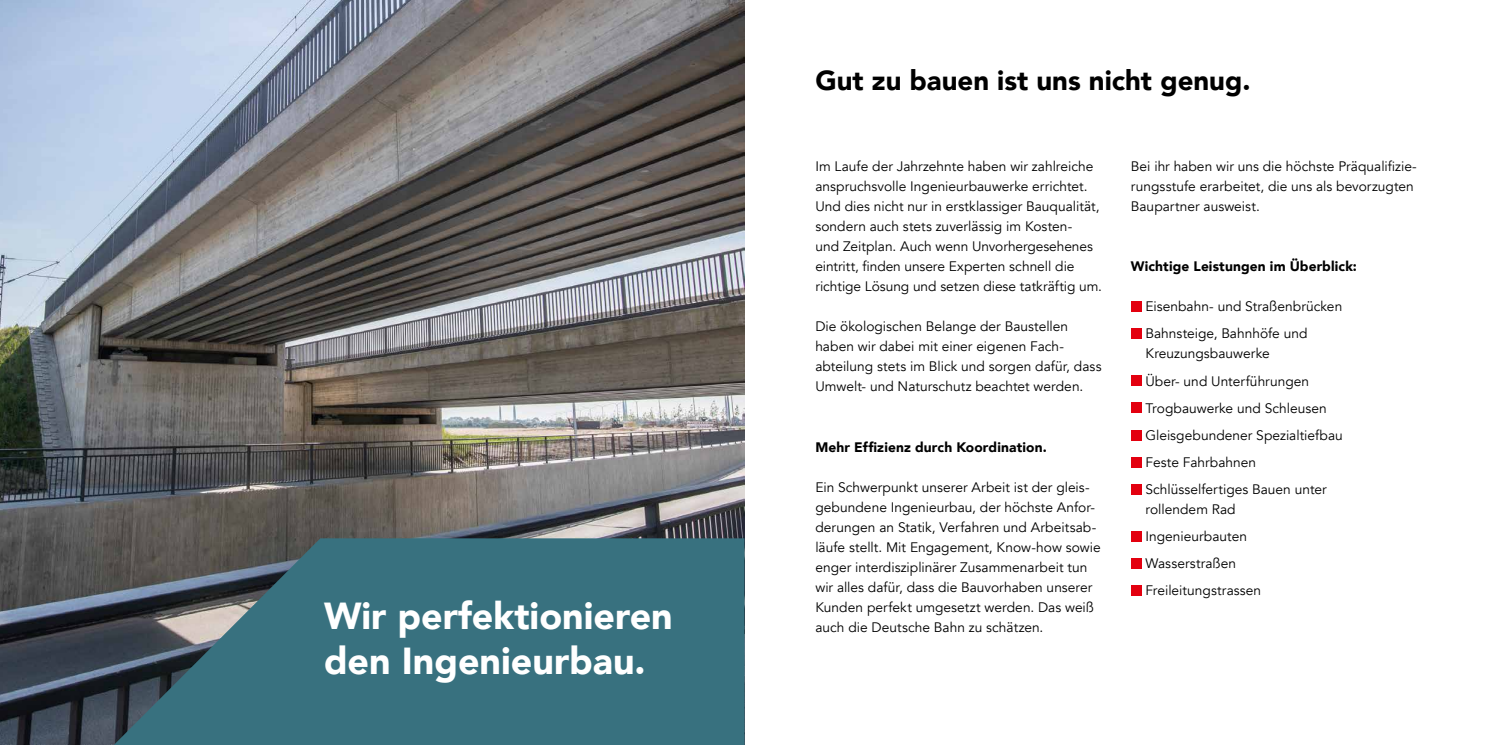
<style>
.page{position:relative;width:1489px;height:745px;background:#fff}
.page>*{position:absolute;margin:0;border:0;box-sizing:border-box;transform-origin:0 0}
.t1{font:900 37.5px/45px "Avenir";color:#fff}
.t2{font:900 27.5px "Avenir";color:#000}
.t3{font:13.75px/20px "Avenir";color:#000}
.t4{font:900 13.75px "Avenir";letter-spacing:.01em;color:#000}
</style>
<div class="page">
<img style="left:0;top:0;width:744px;height:744px">
<svg style="left:114px;top:538px;width:630px;height:206px;background:#3c6c78"></svg>
<div style="left:1130px;top:301px;width:11px;height:11px;background:#e3000f"></div>
<div style="left:1130px;top:328px;width:11px;height:11px;background:#e3000f"></div>
<div style="left:1130px;top:375px;width:11px;height:11px;background:#e3000f"></div>
<div style="left:1130px;top:402px;width:11px;height:11px;background:#e3000f"></div>
<div style="left:1130px;top:429px;width:11px;height:11px;background:#e3000f"></div>
<div style="left:1130px;top:456px;width:11px;height:11px;background:#e3000f"></div>
<div style="left:1130px;top:483px;width:11px;height:11px;background:#e3000f"></div>
<div style="left:1130px;top:530px;width:11px;height:11px;background:#e3000f"></div>
<div style="left:1130px;top:558px;width:11px;height:10px;background:#e3000f"></div>
<div style="left:1130px;top:585px;width:11px;height:10px;background:#e3000f"></div>
<h1 class="t1" style="left:324px;top:592px;width:350px">Wir perfektionieren den Ingenieurbau.</h1>
<h2 class="t2" style="left:815px;top:57px;width:436px">Gut zu bauen ist uns nicht genug.</h2>
<p class="t3" style="left:815px;top:156px;width:288px">Im Laufe der Jahrzehnte haben wir zahlreiche anspruchsvolle Ingenieurbauwerke errichtet.<br>Und dies nicht nur in erstklassiger Bauqualität, sondern auch stets zuverlässig im Kosten-<br>und Zeitplan. Auch wenn Unvorhergesehenes eintritt, finden unsere Experten schnell die richtige Lösung und setzen diese tatkräftig um.</p>
<p class="t3" style="left:815px;top:317px;width:287px">Die ökologischen Belange der Baustellen haben wir dabei mit einer eigenen Fach&shy;abteilung stets im Blick und sorgen dafür, dass Umwelt- und Naturschutz beachtet werden.</p>
<p class="t4" style="left:815px;top:434px;width:233px">Mehr Effizienz durch Koordination.</p>
<p class="t3" style="left:815px;top:477px;width:287px">Ein Schwerpunkt unserer Arbeit ist der gleis&shy;gebundene Ingenieurbau, der höchste Anfor&shy;derungen an Statik, Verfahren und Arbeitsab&shy;läufe stellt. Mit Engagement, Know-how sowie enger interdisziplinärer Zusammenarbeit tun wir alles dafür, dass die Bauvorhaben unserer Kunden perfekt umgesetzt werden. Das weiß auch die Deutsche Bahn zu schätzen.</p>
<p class="t3" style="left:1130px;top:157px;width:287px">Bei ihr haben wir uns die höchste Präqualifizie&shy;rungsstufe erarbeitet, die uns als bevorzugten<br>Baupartner ausweist.</p>
<p class="t4" style="left:1130px;top:255px;width:227px">Wichtige Leistungen im Überblick:</p>
<p class="t3" style="left:1145px;top:293px;width:198px;line-height:27.1px">Eisenbahn- und Straßenbrücken<br>Bahnsteige, Bahnhöfe und</p>
<p class="t3" style="left:1145px;top:340px;width:199px;line-height:27.1px">Kreuzungsbauwerke<br>Über- und Unterführungen<br>Trogbauwerke und Schleusen<br>Gleisgebundener Spezialtiefbau<br>Feste Fahrbahnen<br>Schlüsselfertiges Bauen unter</p>
<p class="t3" style="left:1145px;top:495px;width:117px;line-height:27.1px">rollendem Rad<br>Ingenieurbauten<br>Wasserstraßen<br>Freileitungstrassen</p>
</div>
